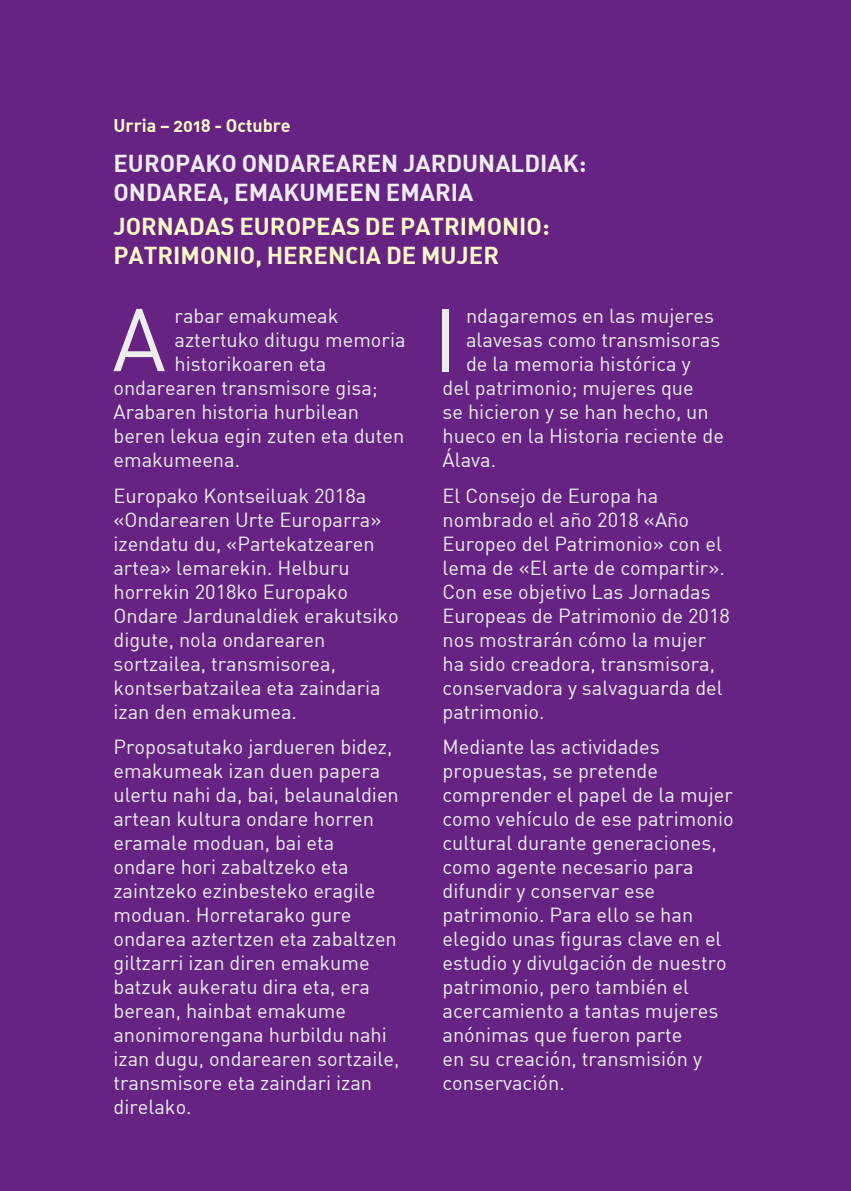
<style>
.page{position:relative;width:851px;height:1191px;background:#fff}
.page>*{position:absolute;margin:0;border:0;box-sizing:border-box;transform-origin:0 0}
.t1{font:87.4px "DIN";color:#ededed}
.t2{font:24px/28.8px "DIN Bold Alternate";color:#fff9c7}
.t3{font:24px/28.8px "DIN Bold Alternate";color:#ededed}
.t4{font:20px/24px "DIN";color:#ededed}
.t5{font:18px "DIN Bold Alternate";color:#fff9c7}
</style>
<div class="page">
<div style="left:0;top:0;width:850px;height:1191px;background:#662383"></div>
<p class="t5" style="left:113px;top:113px;width:179px">Urria – 2018 - Octubre</p>
<p class="t3" style="left:113px;top:148px;width:474px">EUROPAKO ONDAREAREN JARDUNALDIAK:<br>ONDAREA, EMAKUMEEN EMARIA</p>
<p class="t2" style="left:113px;top:211px;width:437px">JORNADAS EUROPEAS DE PATRIMONIO:<br>PATRIMONIO, HERENCIA DE MUJER</p>
<h1 class="t1" style="left:112px;top:285px;width:55px">A</h1>
<p class="t4" style="left:174px;top:303px;width:165px">rabar emakumeak</p>
<p class="t4" style="left:174px;top:327px;width:232px">aztertuko ditugu memoria</p>
<p class="t4" style="left:174px;top:351px;width:153px">historikoaren eta</p>
<p class="t4" style="left:113px;top:375px;width:266px">ondarearen transmisore gisa;</p>
<p class="t4" style="left:113px;top:399px;width:247px">Arabaren historia hurbilean</p>
<p class="t4" style="left:113px;top:423px;width:292px">beren lekua egin zuten eta duten</p>
<p class="t4" style="left:113px;top:447px;width:128px">emakumeena.</p>
<p class="t4" style="left:113px;top:483px;width:287px">Europako Kontseiluak 2018a «Ondarearen Urte Europarra» izendatu du, «Partekatzearen artea» lemarekin. Helburu horrekin 2018ko Europako<br>Ondare Jardunaldiek erakutsiko digute, nola ondarearen sortzailea, transmisorea, kontserbatzailea eta zaindaria izan den emakumea.</p>
<p class="t4" style="left:113px;top:734px;width:287px">Proposatutako jardueren bidez, emakumeak izan duen papera ulertu nahi da, bai, belaunaldien artean kultura ondare horren eramale moduan, bai eta ondare hori zabaltzeko eta zaintzeko ezinbesteko eragile moduan. Horretarako gure ondarea aztertzen eta zabaltzen giltzarri izan diren emakume batzuk aukeratu dira eta, era berean, hainbat emakume anonimorengana hurbildu nahi izan dugu, ondarearen sortzaile, transmisore eta zaindari izan direlako.</p>
<h1 class="t1" style="left:433px;top:285px;width:26px">I</h1>
<p class="t4" style="left:466px;top:303px;width:249px">ndagaremos en las mujeres</p>
<p class="t4" style="left:466px;top:327px;width:256px">alavesas como transmisoras</p>
<p class="t4" style="left:466px;top:351px;width:226px">de la memoria histórica y</p>
<p class="t4" style="left:442px;top:375px;width:253px">del patrimonio; mujeres que</p>
<p class="t4" style="left:442px;top:399px;width:268px">se hicieron y se han hecho, un</p>
<p class="t4" style="left:442px;top:423px;width:283px">hueco en la Historia reciente de</p>
<p class="t4" style="left:442px;top:447px;width:55px">Álava.</p>
<p class="t4" style="left:442px;top:483px;width:289px">El Consejo de Europa ha nombrado el año 2018 «Año<br>Europeo del Patrimonio» con el lema de «El arte de compartir».<br>Con ese objetivo Las Jornadas<br>Europeas de Patrimonio de 2018 nos mostrarán cómo la mujer ha sido creadora, transmisora, conservadora y salvaguarda del patrimonio.</p>
<p class="t4" style="left:442px;top:734px;width:293px">Mediante las actividades propuestas, se pretende comprender el papel de la mujer como vehículo de ese patrimonio cultural durante generaciones, como agente necesario para difundir y conservar ese patrimonio. Para ello se han elegido unas figuras clave en el estudio y divulgación de nuestro patrimonio, pero también el acercamiento a tantas mujeres anónimas que fueron parte<br>en su creación, transmisión y conservación.</p>
</div>
